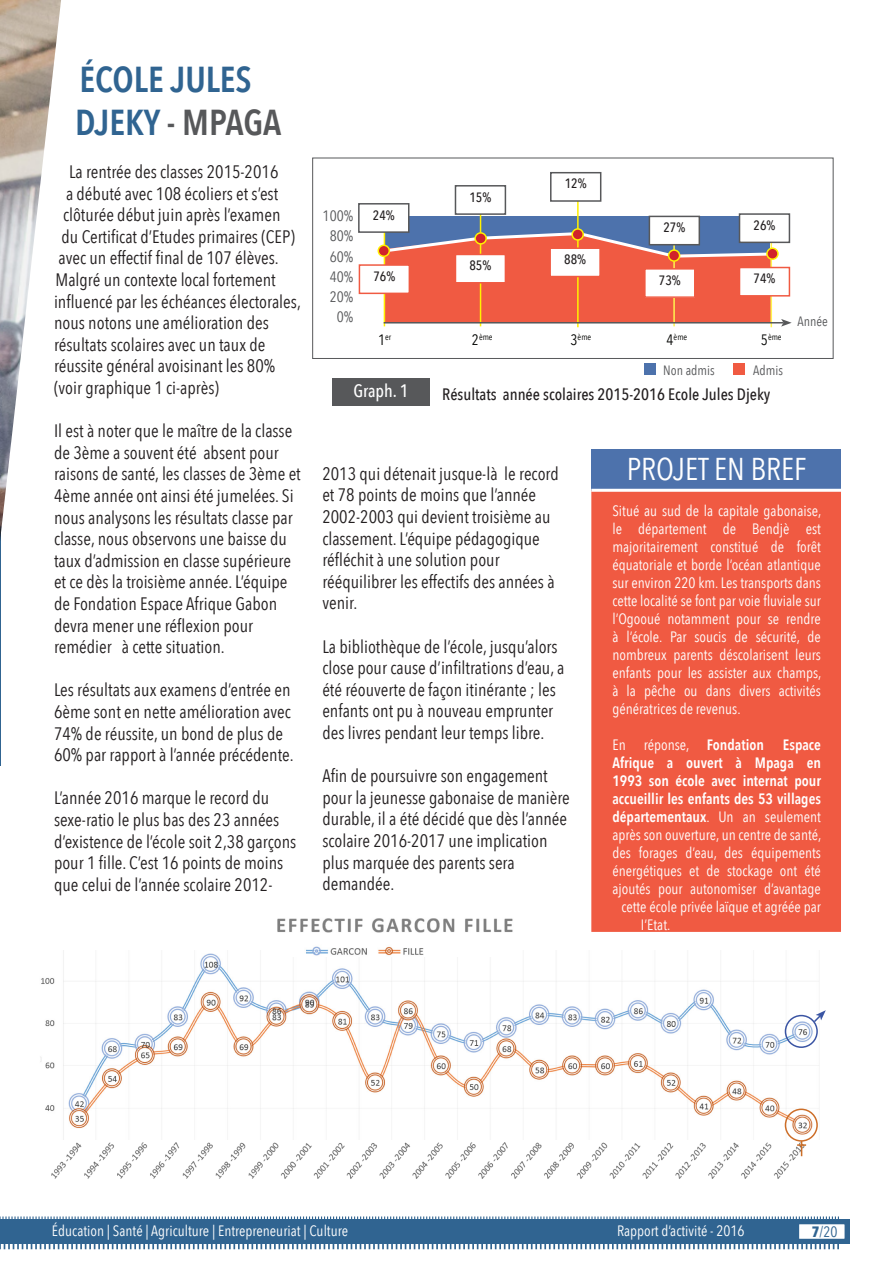
<style>
.page{position:relative;width:893px;height:1263px;background:#fff}
.page>*{position:absolute;margin:0;border:0;box-sizing:border-box;transform-origin:0 0}
.t1{font:600 36px/43.2px "Avenir Next Condensed";color:#306491}
.t2{font:31.5px "Avenir Next Condensed";color:#fff}
.t3{font:18px/21.6px "Avenir Next Condensed";color:#231f20}
.t4{font:500 18px "Avenir Next Condensed";color:#fff}
.t5{font:500 16.5px "Avenir Next Condensed";color:#231f20}
.t6{font:15px/18px "Avenir Next Condensed";color:#fff;text-align:justify}
.t7{font:600 15px "Avenir Next Condensed";color:#fff}
.t8{font:15px "Avenir Next Condensed";color:#57585a}
.t9{font:15px "Avenir Next Condensed";color:#306491}
.t10{font:500 13.5px "Avenir Next Condensed";color:#231f20}
.t11{font:13.5px "Avenir Next Condensed";color:#57585a}
.t12{font:8.7px "Avenir Next Condensed";color:#040503}
.s1{color:#57585a}
.s2{font-size:15px}
.s3{font-weight:600}
.s4{font-weight:400}
.s5{font-weight:700}
</style>
<div class="page">
<div style="left:0;top:1219px;width:850px;height:24px;background:#306491"></div>
<svg style="left:0;top:1216px;width:839px;height:3px"></svg>
<svg style="left:0;top:1243px;width:840px;height:7px"></svg>
<div style="left:798px;top:1223px;width:48px;height:17px;background:#fff;border:2px solid #306491"></div>
<hr style="left:0;top:441px;width:1px;height:324px;background:#306491">
<img style="left:0;top:0;width:61px;height:540px">
<div style="left:591px;top:449px;width:250px;height:41px;background:#4d72ac"></div>
<svg style="left:51px;top:150px;width:10px;height:390px"></svg>
<div style="left:384px;top:216px;width:386px;height:106px;background:#4d72ac"></div>
<hr style="left:480px;top:208px;width:1px;height:118px;background:#fff101">
<hr style="left:384px;top:208px;width:1px;height:118px;background:#fff101">
<hr style="left:577px;top:199px;width:2px;height:128px;background:#fff101">
<hr style="left:673px;top:217px;width:2px;height:109px;background:#fff34f">
<hr style="left:770px;top:215px;width:2px;height:112px;background:#fff34f">
<div style="left:359px;top:264px;width:51px;height:30px;border:2px solid #f05a42"></div>
<div style="left:739px;top:267px;width:51px;height:30px;border:2px solid #f05a42"></div>
<div style="left:455px;top:186px;width:50px;height:28px;background:#fff"></div>
<div style="left:455px;top:185px;width:51px;height:30px;border:2px solid #57585a"></div>
<div style="left:359px;top:204px;width:50px;height:28px;background:#fff"></div>
<div style="left:358px;top:203px;width:51px;height:30px;border:2px solid #57585a"></div>
<div style="left:550px;top:172px;width:51px;height:30px;border:2px solid #57585a"></div>
<div style="left:649px;top:216px;width:50px;height:29px;background:#fff"></div>
<div style="left:649px;top:216px;width:51px;height:29px;border:2px solid #57585a"></div>
<div style="left:739px;top:214px;width:50px;height:28px;background:#fff"></div>
<div style="left:739px;top:213px;width:51px;height:30px;border:2px solid #57585a"></div>
<svg style="left:380px;top:231px;width:395px;height:92px;background:#e28276"></svg>
<div style="left:378px;top:245px;width:11px;height:11px;background:#d1232a;border-radius:50%"></div>
<div style="left:378px;top:245px;width:12px;height:12px;border:2px solid #fff101;border-radius:50%"></div>
<div style="left:475px;top:233px;width:11px;height:11px;background:#d1232a;border-radius:50%"></div>
<div style="left:474px;top:232px;width:13px;height:13px;border:2px solid #fff101;border-radius:50%"></div>
<div style="left:572px;top:229px;width:11px;height:11px;background:#d1232a;border-radius:50%"></div>
<div style="left:571px;top:228px;width:13px;height:13px;border:2px solid #fff101;border-radius:50%"></div>
<div style="left:669px;top:250px;width:11px;height:11px;background:#d1232a;border-radius:50%"></div>
<div style="left:668px;top:249px;width:12px;height:13px;border:2px solid #fff101;border-radius:50%"></div>
<div style="left:767px;top:248px;width:11px;height:11px;background:#d1232a;border-radius:50%"></div>
<div style="left:766px;top:247px;width:13px;height:13px;border:2px solid #fff101;border-radius:50%"></div>
<div style="left:332px;top:379px;width:98px;height:27px;background:#57585a"></div>
<hr style="left:384px;top:322px;width:399px;height:1px;background:#57585a">
<svg style="left:781px;top:319px;width:11px;height:8px"></svg>
<div style="left:733px;top:363px;width:11px;height:11px;background:#f05a42"></div>
<div style="left:644px;top:363px;width:11px;height:12px;background:#4d72ac"></div>
<div style="left:591px;top:490px;width:250px;height:442px;background:#f05a42"></div>
<img style="left:40px;top:950px;width:779px;height:229px">
<img style="left:277px;top:918px;width:237px;height:38px">
<div style="left:785px;top:1015px;width:33px;height:33px;border:2px solid #3a54a3;border-radius:50%"></div>
<div style="left:785px;top:1108px;width:33px;height:34px;border:2px solid #cd6e28;border-radius:50%"></div>
<hr style="left:591px;top:489px;width:250px;height:3px;background:#fff">
<div style="left:312px;top:158px;width:521px;height:201px;border:1px solid #57585a"></div>
<svg style="left:812px;top:1010px;width:14px;height:14px"></svg>
<svg style="left:797px;top:1141px;width:9px;height:15px"></svg>
<p class="t1" style="left:75px;top:56px;width:208px">ÉCOLE JULES<br>DJEKY <span class="s1">- MPAGA</span></p>
<p class="t3" style="left:69px;top:160px;width:211px">La rentrée des classes 2015-2016</p>
<p class="t3" style="left:66px;top:182px;width:214px">a débuté avec 108 écoliers et s’est</p>
<p class="t3" style="left:63px;top:203px;width:219px">clôturée début juin après l’examen</p>
<p class="t3" style="left:62px;top:225px;width:235px">du Certificat d’Etudes primaires (CEP)</p>
<p class="t3" style="left:58px;top:246px;width:222px">avec un effectif final de 107 élèves.</p>
<p class="t3" style="left:54px;top:268px;width:248px">Malgré un contexte local fortement influencé par les échéances électorales, nous notons une amélioration des résultats scolaires avec un taux de réussite général avoisinant les 80%</p>
<p class="t3" style="left:54px;top:376px;width:167px">(voir graphique 1 ci-après)</p>
<p class="t3" style="left:54px;top:419px;width:248px">Il est à noter que le maître de la classe de 3ème a souvent été absent pour raisons de santé, les classes de 3ème et 4ème année ont ainsi été jumelées. Si nous analysons les résultats classe par classe, nous observons une baisse du taux d’admission en classe supérieure et ce dès la troisième année. L’équipe de Fondation Espace Afrique Gabon devra mener une réflexion pour remédier à cette situation.</p>
<p class="t3" style="left:54px;top:678px;width:241px">Les résultats aux examens d’entrée en 6ème sont en nette amélioration avec 74% de réussite, un bond de plus de 60% par rapport à l’année précédente.</p>
<p class="t3" style="left:54px;top:786px;width:244px">L’année 2016 marque le record du sexe-ratio le plus bas des 23 années d’existence de l’école soit 2,38 garçons pour 1 fille. C’est 16 points de moins que celui de l’année scolaire 2012-</p>
<p class="t8" style="left:323px;top:203px;width:32px">100%</p>
<p class="t8" style="left:330px;top:223px;width:25px">80%</p>
<p class="t8" style="left:330px;top:243px;width:25px">60%</p>
<p class="t8" style="left:330px;top:264px;width:25px">40%</p>
<p class="t8" style="left:330px;top:284px;width:25px">20%</p>
<p class="t8" style="left:337px;top:304px;width:18px">0%</p>
<p class="t10" style="left:373px;top:207px;width:23px">24%</p>
<p class="t10" style="left:373px;top:268px;width:23px">76%</p>
<p class="t10" style="left:469px;top:189px;width:23px">15%</p>
<p class="t10" style="left:469px;top:257px;width:23px">85%</p>
<p class="t10" style="left:565px;top:176px;width:23px">12%</p>
<p class="t10" style="left:564px;top:251px;width:23px">88%</p>
<p class="t10" style="left:663px;top:219px;width:23px">27%</p>
<p class="t10" style="left:753px;top:217px;width:23px">26%</p>
<p class="t10" style="left:659px;top:272px;width:23px">73%</p>
<p class="t10" style="left:753px;top:270px;width:23px">74%</p>
<p class="t12" style="left:378px;top:330px;width:15px"><span class="s2">1</span>er</p>
<p class="t12" style="left:472px;top:330px;width:22px"><span class="s2">2</span>ème</p>
<p class="t12" style="left:571px;top:330px;width:22px"><span class="s2">3</span>ème</p>
<p class="t12" style="left:667px;top:330px;width:22px"><span class="s2">4</span>ème</p>
<p class="t12" style="left:761px;top:330px;width:22px"><span class="s2">5</span>ème</p>
<p class="t11" style="left:663px;top:359px;width:53px">Non admis</p>
<p class="t11" style="left:753px;top:358px;width:31px">Admis</p>
<p class="t4" style="left:353px;top:379px;width:57px">Graph. 1</p>
<p class="t5" style="left:442px;top:384px;width:330px">Résultats année scolaires 2015-2016 Ecole Jules Djeky</p>
<p class="t11" style="left:797px;top:310px;width:32px">Année</p>
<p class="t3" style="left:322px;top:462px;width:238px">2013 qui détenait jusque-là le record et 78 points de moins que l’année<br>2002-2003 qui devient troisième au classement. L’équipe pédagogique réfléchit à une solution pour rééquilibrer les effectifs des années à venir.</p>
<p class="t3" style="left:322px;top:635px;width:244px">La bibliothèque de l’école, jusqu’alors close pour cause d’infiltrations d’eau, a été réouverte de façon itinérante ; les enfants ont pu à nouveau emprunter des livres pendant leur temps libre.</p>
<p class="t3" style="left:322px;top:764px;width:249px">Afin de poursuivre son engagement pour la jeunesse gabonaise de manière durable, il a été décidé que dès l’année scolaire 2016-2017 une implication plus marquée des parents sera demandée.</p>
<p class="t2" style="left:627px;top:442px;width:181px">PROJET EN BREF</p>
<p class="t6" style="left:612px;top:501px;width:210px">Situé au sud de la capitale gabonaise, le département de Bendjè est majoritairement constitué de forêt équatoriale et borde l’océan atlantique sur environ 220 km. Les transports dans cette localité se font par voie fluviale sur l’Ogooué notamment pour se rendre à l’école. Par soucis de sécurité, de nombreux parents déscolarisent leurs enfants pour les assister aux champs, à la pêche ou dans divers activités génératrices de revenus.</p>
<p class="t6" style="left:612px;top:735px;width:153px">En réponse, <span class="s3">Fondation</span></p>
<p class="t7" style="left:783px;top:732px;width:40px">Espace</p>
<p class="t7" style="left:612px;top:750px;width:210px">Afrique a ouvert à Mpaga en</p>
<p class="t7" style="left:612px;top:768px;width:210px">1993 son école avec internat pour</p>
<p class="t7" style="left:612px;top:786px;width:210px">accueillir les enfants des 53 villages</p>
<p class="t7" style="left:612px;top:804px;width:210px">départementaux<span class="s4">. Un an seulement</span></p>
<p class="t6" style="left:612px;top:825px;width:210px">après son ouverture, un centre de santé,</p>
<p class="t6" style="left:612px;top:843px;width:210px">des forages d’eau, des équipements</p>
<p class="t6" style="left:612px;top:861px;width:210px">énergétiques et de stockage ont été</p>
<p class="t6" style="left:612px;top:879px;width:210px">ajoutés pour autonomiser d’avantage</p>
<p class="t6" style="left:621px;top:897px;width:201px">cette école privée laïque et agréée par</p>
<p class="t6" style="left:641px;top:915px;width:31px">I’Etat.</p>
<p class="t6" style="left:52px;top:1221px;width:298px">Éducation | Santé | Agriculture | Entrepreneuriat | Culture</p>
<p class="t6" style="left:617px;top:1221px;width:129px">Rapport d’activité - 2016</p>
<p class="t9" style="left:812px;top:1218px;width:27px"><span class="s5">7</span>/20</p>
</div>
